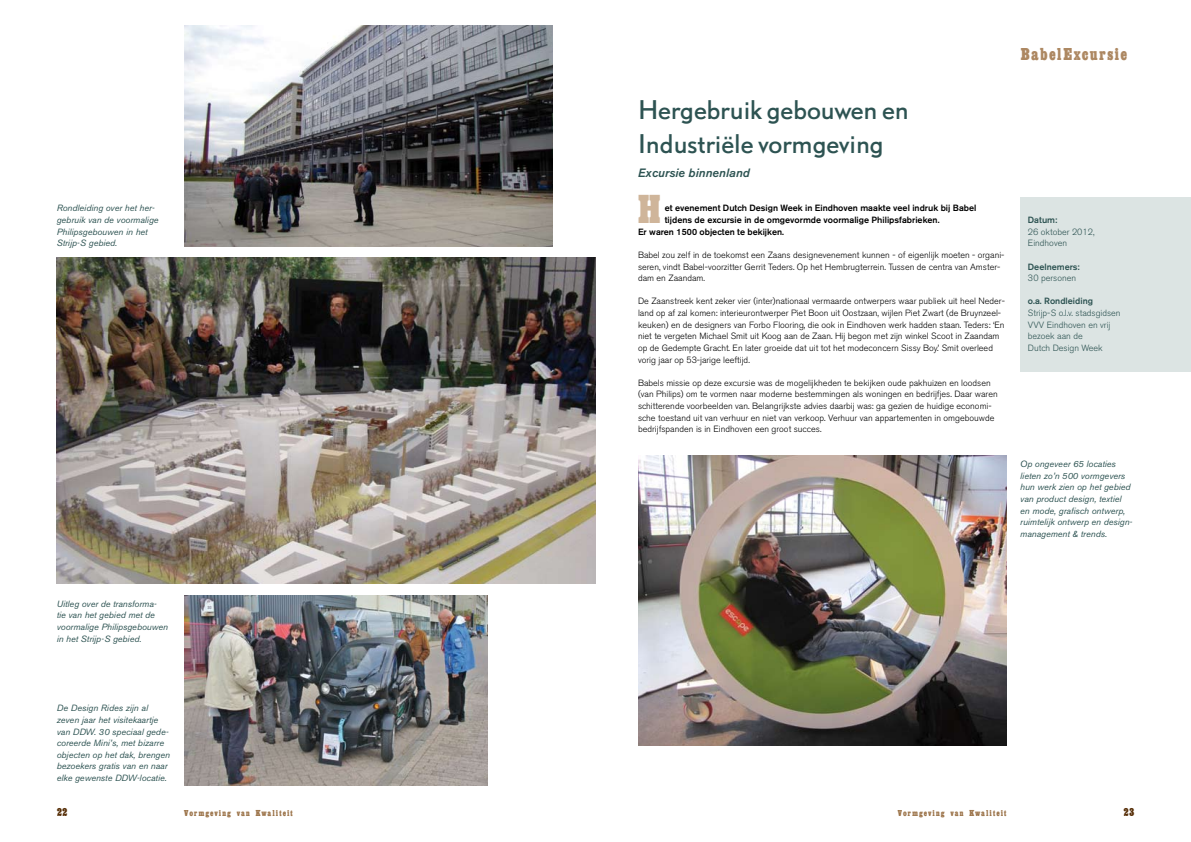
<style>
.page{position:relative;width:1191px;height:842px;background:#fff}
.page>*{position:absolute;margin:0;border:0;box-sizing:border-box;transform-origin:0 0}
.t1{font:700 42px "Egyptienne MN Condensed";color:#cfb59a}
.t2{font:24px/34.9px "DTL Nobel T";letter-spacing:-.005em;color:#2d5352}
.t3{font:700 18px "Egyptienne MN Condensed";letter-spacing:.05em;color:#ad8862}
.t4{font:italic 500 12px "Akzidenz Grotesk BE";letter-spacing:.01em;color:#2d5352}
.t5{font:700 12px "Egyptienne MN Condensed";color:#572f08}
.t6{font:300 9px/11.6px "Akzidenz Grotesk BE";color:#000}
.t7{font:italic 9px/11.6px "Akzidenz Grotesk BE";color:#2d5352}
.t8{font:500 9px "Akzidenz Grotesk BE";color:#000}
.t9{font:300 9px/11.6px "Akzidenz Grotesk BE";color:#2d5352}
.t10{font:700 9px "Egyptienne MN Condensed";letter-spacing:.1em;color:#9c744a}
.t11{font:500 9px "Akzidenz Grotesk BE";color:#2d5352}
</style>
<div class="page">
<div style="left:1020px;top:197px;width:171px;height:174px;background:#dce4e3"></div>
<img style="left:57px;top:258px;width:538px;height:325px">
<img style="left:184px;top:26px;width:369px;height:220px">
<img style="left:638px;top:455px;width:368px;height:291px">
<img style="left:184px;top:595px;width:303px;height:190px">
<h2 class="t2" style="left:638px;top:91px;width:272px">Hergebruik gebouwen en<br>Industriële vormgeving</h2>
<h3 class="t4" style="left:638px;top:166px;width:113px">Excursie binnenland</h3>
<p class="t7" style="left:57px;top:203px;width:103px">Rondleiding over het her&shy;gebruik van de voormalige<br>Philipsgebouwen in het</p>
<h1 class="t1" style="left:636px;top:188px;width:27px">H</h1>
<p class="t7" style="left:57px;top:237px;width:62px">Strijp-S gebied.</p>
<p class="t8" style="left:665px;top:203px;width:313px">et evenement Dutch Design Week in Eindhoven maakte veel indruk bij Babel</p>
<p class="t8" style="left:665px;top:214px;width:276px">tijdens de excursie in de omgevormde voormalige Philipsfabrieken.</p>
<p class="t8" style="left:638px;top:226px;width:148px">Er waren 1500 objecten te bekijken.</p>
<p class="t6" style="left:638px;top:249px;width:368px">Babel zou zelf in de toekomst een Zaans designevenement kunnen - of eigenlijk moeten - organi&shy;seren, vindt Babel-voorzitter Gerrit Teders. Op het Hembrugterrein. Tussen de centra van Amster&shy;dam en Zaandam.</p>
<p class="t6" style="left:638px;top:296px;width:368px">De Zaanstreek kent zeker vier (inter)nationaal vermaarde ontwerpers waar publiek uit heel Neder&shy;land op af zal komen: interieurontwerper Piet Boon uit Oostzaan, wijlen Piet Zwart (de Bruynzeel&shy;keuken) en de designers van Forbo Flooring, die ook in Eindhoven werk hadden staan. Teders: ‘En niet te vergeten Michael Smit uit Koog aan de Zaan. Hij begon met zijn winkel Scoot in Zaandam op de Gedempte Gracht. En later groeide dat uit tot het modeconcern Sissy Boy.’ Smit overleed vorig jaar op 53-jarige leeftijd.</p>
<p class="t6" style="left:638px;top:377px;width:361px">Babels missie op deze excursie was de mogelijkheden te bekijken oude pakhuizen en loodsen (van Philips) om te vormen naar moderne bestemmingen als woningen en bedrijfjes. Daar waren schitterende voorbeelden van. Belangrijkste advies daarbij was: ga gezien de huidige economi&shy;sche toestand uit van verhuur en niet van verkoop. Verhuur van appartementen in omgebouwde bedrijfspanden is in Eindhoven een groot succes.</p>
<h3 class="t3" style="left:1020px;top:45px;width:109px">BabelExcursie</h3>
<p class="t11" style="left:1028px;top:214px;width:31px">Datum:</p>
<p class="t9" style="left:1028px;top:226px;width:68px">26 oktober 2012,<br>Eindhoven</p>
<p class="t11" style="left:1028px;top:261px;width:53px">Deelnemers:</p>
<p class="t9" style="left:1028px;top:272px;width:50px">30 personen</p>
<p class="t11" style="left:1028px;top:296px;width:67px">o.a. Rondleiding</p>
<p class="t9" style="left:1028px;top:307px;width:94px">Strijp-S o.l.v. stadsgidsen<br>VVV Eindhoven en vrij bezoek aan de<br>Dutch Design Week</p>
<p class="t7" style="left:1020px;top:458px;width:114px">Op ongeveer 65 locaties lieten zo’n 500 vormgevers hun werk zien op het gebied van product design, textiel en mode, grafisch ontwerp, ruimtelijk ontwerp en design&shy;management &amp; trends.</p>
<p class="t7" style="left:57px;top:598px;width:113px">Uitleg over de transforma&shy;tie van het gebied met de voormalige Philipsgebouwen in het Strijp-S gebied.</p>
<p class="t7" style="left:57px;top:702px;width:115px">De Design Rides zijn al zeven jaar het visitekaartje van DDW. 30 speciaal gede&shy;coreerde Mini’s, met bizarre objecten op het dak, brengen bezoekers gratis van en naar elke gewenste DDW-locatie.</p>
<h3 class="t5" style="left:57px;top:806px;width:12px">22</h3>
<p class="t10" style="left:184px;top:808px;width:110px">Vormgeving van Kwaliteit</p>
<p class="t10" style="left:898px;top:808px;width:110px">Vormgeving van Kwaliteit</p>
<h3 class="t5" style="left:1123px;top:806px;width:12px">23</h3>
</div>
